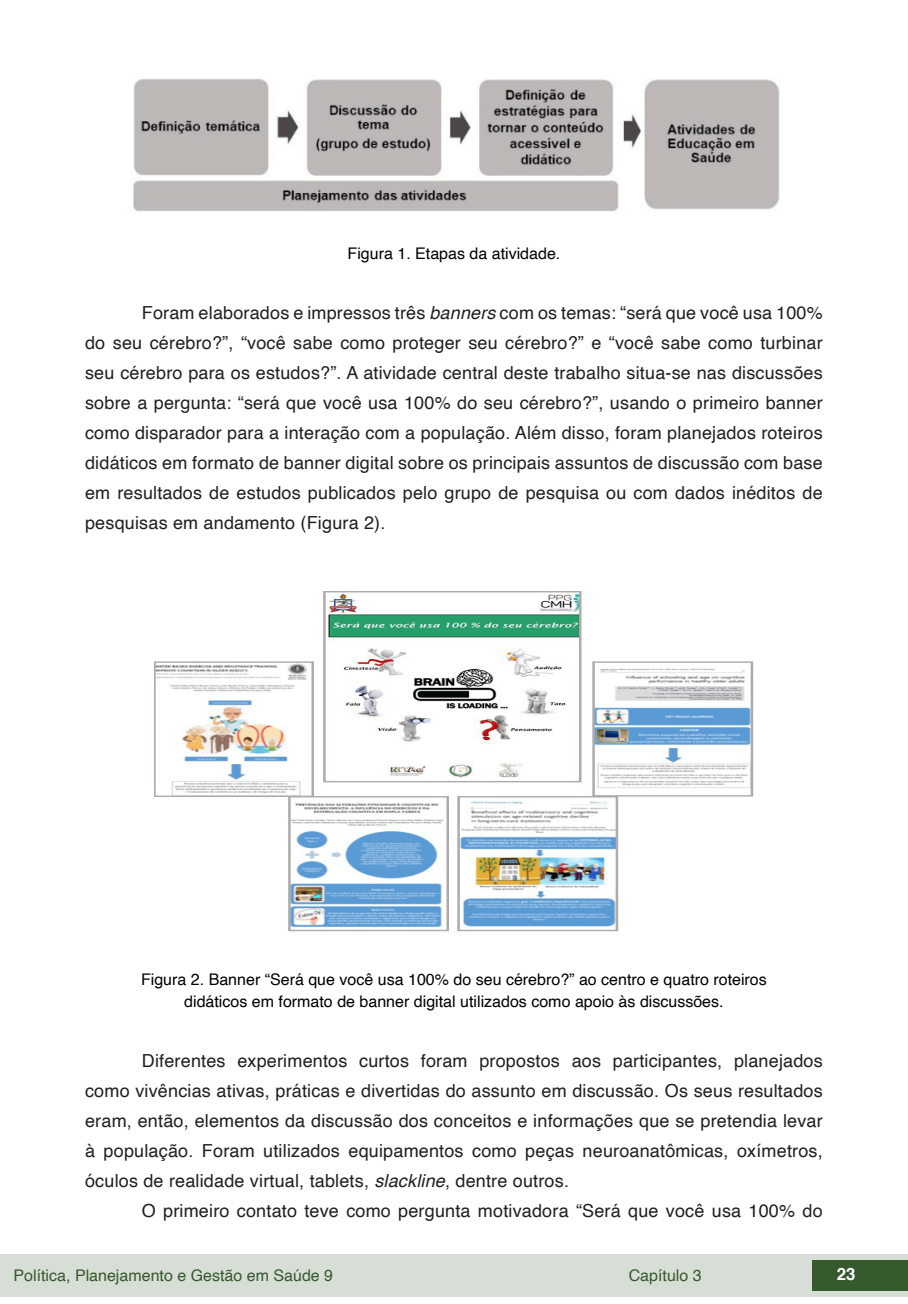
<style>
.page{position:relative;width:908px;height:1304px;background:#fff}
.page>*{position:absolute;margin:0;border:0;box-sizing:border-box;transform-origin:0 0}
.txt{font:18px/30px "Helvetica";letter-spacing:.01em;color:#231f20;text-align:justify}
.t1{font:700 16.8px "Helvetica";color:#fff}
.info_tab_graf_imag{font:16px/22px "Helvetica";color:#000;text-align:center}
.t2{font:16px "Helvetica";color:#36592e}
.s1{font-style:italic}
</style>
<div class="page">
<div style="left:0;top:1254px;width:906px;height:43px;background:#d7ded5"></div>
<div style="left:812px;top:1261px;width:95px;height:30px;background:#36592e"></div>
<img style="left:133px;top:78px;width:647px;height:133px">
<img style="left:154px;top:589px;width:599px;height:343px">
<p class="info_tab_graf_imag" style="left:347px;top:243px;width:214px">Figura 1. Etapas da atividade.</p>
<p class="txt" style="left:85px;top:298px;width:739px;text-indent:57px">Foram elaborados e impressos três <span class="s1">banners</span> com os temas: “será que você usa 100% do seu cérebro?”, “você sabe como proteger seu cérebro?” e “você sabe como turbinar seu cérebro para os estudos?”. A atividade central deste trabalho situa-se nas discussões sobre a pergunta: “será que você usa 100% do seu cérebro?”, usando o primeiro banner como disparador para a interação com a população. Além disso, foram planejados roteiros didáticos em formato de banner digital sobre os principais assuntos de discussão com base em resultados de estudos publicados pelo grupo de pesquisa ou com dados inéditos de pesquisas em andamento (Figura 2).</p>
<p class="info_tab_graf_imag" style="left:141px;top:969px;width:627px">Figura 2. Banner “Será que você usa 100% do seu cérebro?” ao centro e quatro roteiros didáticos em formato de banner digital utilizados como apoio às discussões.</p>
<p class="txt" style="left:85px;top:1046px;width:738px;text-indent:57px">Diferentes experimentos curtos foram propostos aos participantes, planejados como vivências ativas, práticas e divertidas do assunto em discussão. Os seus resultados eram, então, elementos da discussão dos conceitos e informações que se pretendia levar à população. Foram utilizados equipamentos como peças neuroanatômicas, oxímetros, óculos de realidade virtual, tablets, <span class="s1">slackline</span>, dentre outros.</p>
<p class="txt" style="left:142px;top:1196px;width:682px">O primeiro contato teve como pergunta motivadora “Será que você usa 100% do</p>
<p class="t2" style="left:14px;top:1263px;width:321px">Política, Planejamento e Gestão em Saúde 9</p>
<p class="t2" style="left:628px;top:1263px;width:74px">Capítulo 3</p>
<p class="t1" style="left:836px;top:1261px;width:20px">23</p>
</div>
